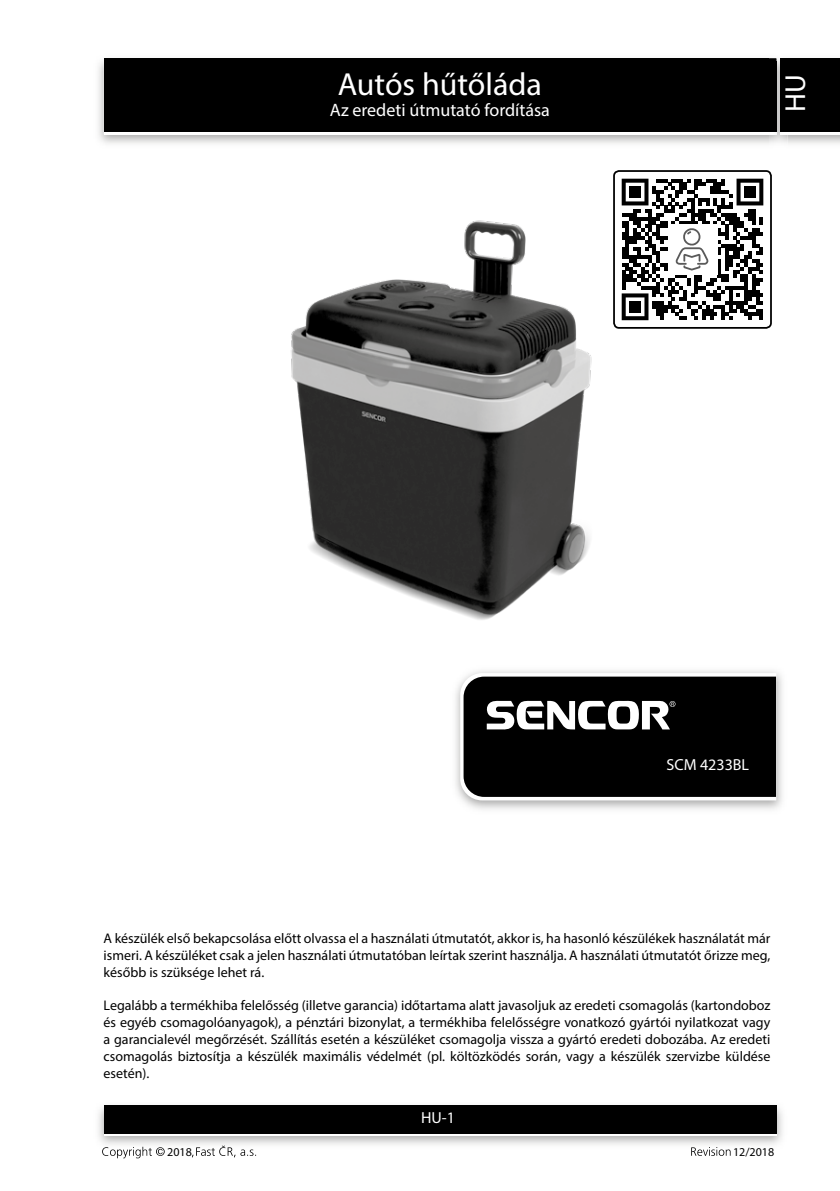
<style>
.page{position:relative;width:840px;height:1191px;background:#fff}
.page>*{position:absolute;margin:0;border:0;box-sizing:border-box;transform-origin:0 0}
.t1{font:32px "Myriad Pro";color:#fff}
.t2{font:29px "Myriad Pro";color:#fff}
.t3{font:18px "Myriad Pro";color:#fff}
.t4{font:16px "Myriad Pro";color:#fff}
.t5{font:14px/16.8px "Myriad Pro";color:#000;text-align:justify}
.t6{font:12px "Myriad Pro";color:#000}
</style>
<div class="page">
<div style="left:104px;top:58px;width:671px;height:74px;background:#000"></div>
<img style="left:98px;top:1105px;width:685px;height:40px">
<div style="left:104px;top:1108px;width:671px;height:28px;background:linear-gradient(to right,#fff,#fff)"></div>
<div style="left:104px;top:1105px;width:671px;height:28px;background:#000"></div>
<img style="left:768px;top:56px;width:19px;height:90px">
<svg style="left:768px;top:132px;width:7px;height:3px"></svg>
<img style="left:768px;top:58px;width:7px;height:3px">
<img style="left:768px;top:61px;width:7px;height:71px">
<div style="left:780px;top:61px;width:59px;height:74px;background:#fff"></div>
<div style="left:780px;top:58px;width:59px;height:74px;background:#000"></div>
<img style="left:455px;top:670px;width:327px;height:140px">
<svg style="left:460px;top:673px;width:315px;height:127px;background:#252525"></svg>
<svg style="left:102px;top:1146px;width:63px;height:12px"></svg>
<svg style="left:192px;top:1145px;width:64px;height:12px"></svg>
<svg style="left:691px;top:1147px;width:39px;height:8px"></svg>
<img style="left:291px;top:220px;width:301px;height:400px">
<div style="left:612px;top:170px;width:159px;height:159px;border:2px solid #000;border-radius:5px"></div>
<svg style="left:613px;top:171px;width:157px;height:157px"></svg>
<h1 class="t1" style="left:337px;top:64px;width:206px">Autós hűtőláda</h1>
<p class="t3" style="left:329px;top:99px;width:222px">Az eredeti útmutató fordítása</p>
<h2 class="t2" style="left:777px;top:112px;width:39px;rotate:-90deg">HU</h2>
<p class="t4" style="left:666px;top:754px;width:84px">SCM 4233BL</p>
<p class="t5" style="left:103px;top:929px;width:668px">A készülék első bekapcsolása előtt olvassa el a használati útmutatót, akkor is, ha hasonló készülékek használatát már ismeri. A készüléket csak a jelen használati útmutatóban leírtak szerint használja. A használati útmutatót őrizze meg, később is szüksége lehet rá.</p>
<p class="t5" style="left:103px;top:997px;width:668px">Legalább a termékhiba felelősség (illetve garancia) időtartama alatt javasoljuk az eredeti csomagolás (kartondoboz és egyéb csomagolóanyagok), a pénztári bizonylat, a termékhiba felelősségre vonatkozó gyártói nyilatkozat vagy a garancialevél megőrzését. Szállítás esetén a készüléket csomagolja vissza a gyártó eredeti dobozába. Az eredeti csomagolás biztosítja a készülék maximális védelmét (pl. költözködés során, vagy a készülék szervizbe küldése esetén).</p>
<p class="t4" style="left:421px;top:1108px;width:35px">HU-1</p>
<p class="t6" style="left:167px;top:1144px;width:26px">2018</p>
<p class="t6" style="left:732px;top:1144px;width:43px">12/2018</p>
</div>
